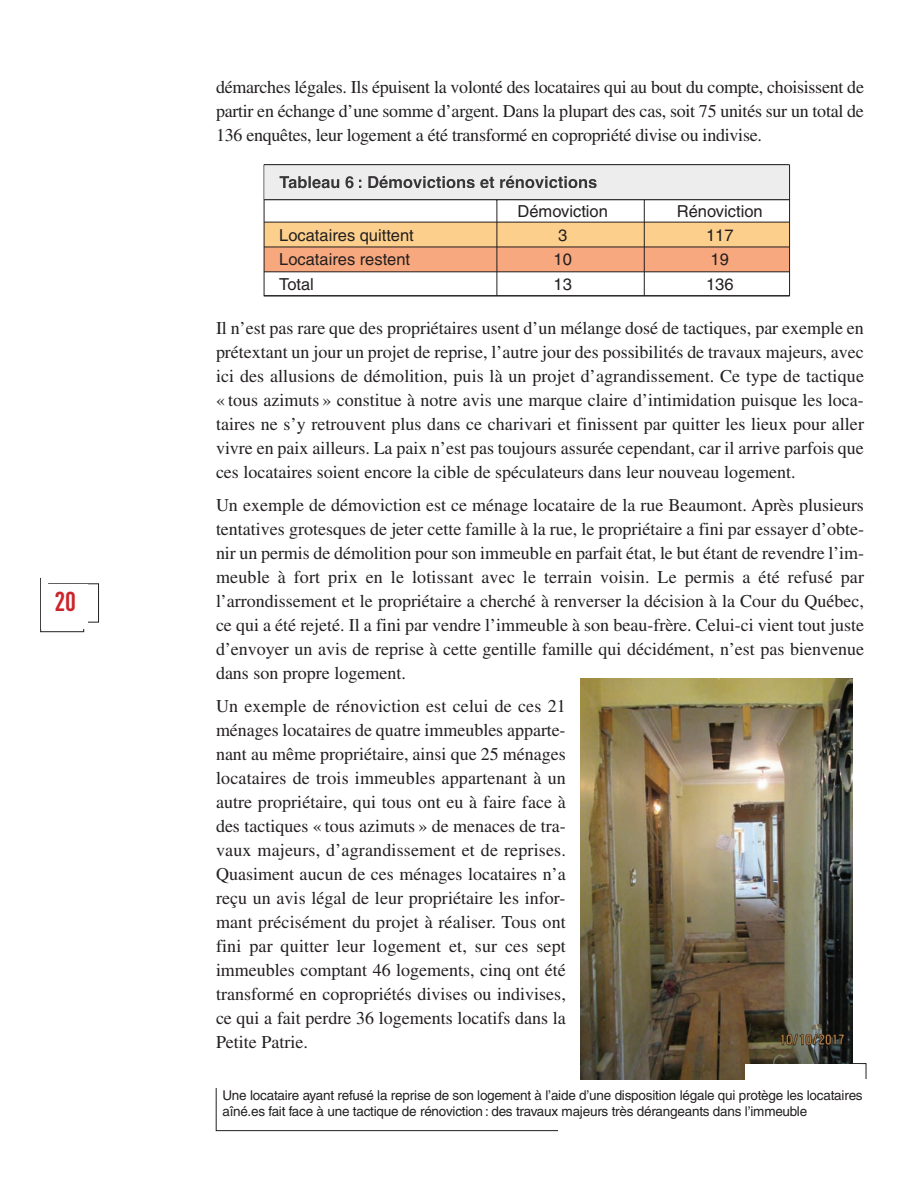
<style>
.page{position:relative;width:918px;height:1188px;background:#fff}
.page>*{position:absolute;margin:0;border:0;box-sizing:border-box;transform-origin:0 0}
.t1{font:700 27px "DIN Cond";color:#cb242b}
.t2{font:18px/24px "Times";color:#231f20;text-align:justify}
.t3{font:16.5px "Helvetica";color:#231f20}
.t4{font:13.5px/16.2px "Helvetica";letter-spacing:-.015em;color:#231f20}
</style>
<div class="page">
<div style="left:264px;top:247px;width:525px;height:25px;background:#f8a87e"></div>
<div style="left:264px;top:222px;width:525px;height:25px;background:#fdcf8c"></div>
<div style="left:216px;top:1080px;width:650px;height:51px;border:1px solid #231f20"></div>
<div style="left:212px;top:1038px;width:398px;height:50px;background:#fff"></div>
<div style="left:558px;top:1079px;width:320px;height:63px;background:#fff"></div>
<img style="left:581px;top:678px;width:271px;height:402px">
<div style="left:746px;top:1064px;width:109px;height:66px;background:#fff"></div>
<div style="left:41px;top:578px;width:43px;height:54px;border:1px solid #231f20"></div>
<div style="left:41px;top:571px;width:47px;height:44px;background:#fff"></div>
<div style="left:48px;top:584px;width:51px;height:38px;border:1px solid #231f20"></div>
<div style="left:41px;top:584px;width:47px;height:44px;background:#fff"></div>
<hr style="left:264px;top:247px;width:526px;height:1px;background:#231f20">
<hr style="left:264px;top:222px;width:526px;height:1px;background:#231f20">
<hr style="left:264px;top:272px;width:526px;height:1px;background:#231f20">
<hr style="left:264px;top:296px;width:526px;height:1px;background:#231f20">
<hr style="left:644px;top:200px;width:1px;height:96px;background:#231f20">
<hr style="left:497px;top:200px;width:1px;height:96px;background:#231f20">
<div style="left:264px;top:165px;width:526px;height:131px;border:1px solid #231f20"></div>
<svg style="left:264px;top:165px;width:525px;height:36px;background:#d7d7d7"></svg>
<h1 class="t1" style="left:54px;top:592px;width:23px">20</h1>
<p class="t2" style="left:216px;top:77px;width:650px">démarches légales. Ils épuisent la volonté des locataires qui au bout du compte, choisissent de partir en échange d’une somme d’argent. Dans la plupart des cas, soit 75 unités sur un total de 136 enquêtes, leur logement a été transformé en copropriété divise ou indivise.</p>
<p class="t3" style="left:518px;top:205px;width:92px">Démoviction</p>
<p class="t3" style="left:677px;top:205px;width:87px">Rénoviction</p>
<p class="t3" style="left:279px;top:229px;width:136px">Locataires quittent</p>
<p class="t3" style="left:558px;top:229px;width:11px">3</p>
<p class="t3" style="left:706px;top:229px;width:29px">117</p>
<p class="t3" style="left:279px;top:254px;width:132px">Locataires restent</p>
<p class="t3" style="left:554px;top:254px;width:20px">10</p>
<p class="t3" style="left:711px;top:254px;width:20px">19</p>
<p class="t3" style="left:279px;top:278px;width:36px">Total</p>
<p class="t3" style="left:554px;top:278px;width:20px">13</p>
<p class="t3" style="left:706px;top:278px;width:29px">136</p>
<p class="t2" style="left:216px;top:318px;width:650px">Il n’est pas rare que des propriétaires usent d’un mélange dosé de tactiques, par exemple en prétextant un jour un projet de reprise, l’autre jour des possibilités de travaux majeurs, avec ici des allusions de démolition, puis là un projet d’agrandissement. Ce type de tactique « tous azimuts » constitue à notre avis une marque claire d’intimidation puisque les loca&shy;taires ne s’y retrouvent plus dans ce charivari et finissent par quitter les lieux pour aller vivre en paix ailleurs. La paix n’est pas toujours assurée cependant, car il arrive parfois que ces locataires soient encore la cible de spéculateurs dans leur nouveau logement.</p>
<p class="t2" style="left:216px;top:495px;width:650px">Un exemple de démoviction est ce ménage locataire de la rue Beaumont. Après plusieurs tentatives grotesques de jeter cette famille à la rue, le propriétaire a fini par essayer d’obte&shy;nir un permis de démolition pour son immeuble en parfait état, le but étant de revendre l’im&shy;meuble à fort prix en le lotissant avec le terrain voisin. Le permis a été refusé par l’arrondissement et le propriétaire a cherché à renverser la décision à la Cour du Québec, ce qui a été rejeté. Il a fini par vendre l’immeuble à son beau-frère. Celui-ci vient tout juste d’envoyer un avis de reprise à cette gentille famille qui décidément, n’est pas bienvenue dans son propre logement.</p>
<p class="t2" style="left:216px;top:695px;width:351px">Un exemple de rénoviction est celui de ces 21 ménages locataires de quatre immeubles apparte&shy;nant au même propriétaire, ainsi que 25 ménages locataires de trois immeubles appartenant à un autre propriétaire, qui tous ont eu à faire face à des tactiques « tous azimuts » de menaces de tra&shy;vaux majeurs, d’agrandissement et de reprises.<br>Quasiment aucun de ces ménages locataires n’a reçu un avis légal de leur propriétaire les infor&shy;mant précisément du projet à réaliser. Tous ont fini par quitter leur logement et, sur ces sept immeubles comptant 46 logements, cinq ont été transformé en copropriétés divises ou indivises, ce qui a fait perdre 36 logements locatifs dans la Petite Patrie.</p>
<p class="t4" style="left:222px;top:1089px;width:642px">Une locataire ayant refusé la reprise de son logement à l’aide d’une disposition légale qui protège les locataires aîné.es fait face à une tactique de rénoviction : des travaux majeurs très dérangeants dans l’immeuble</p>
</div>
